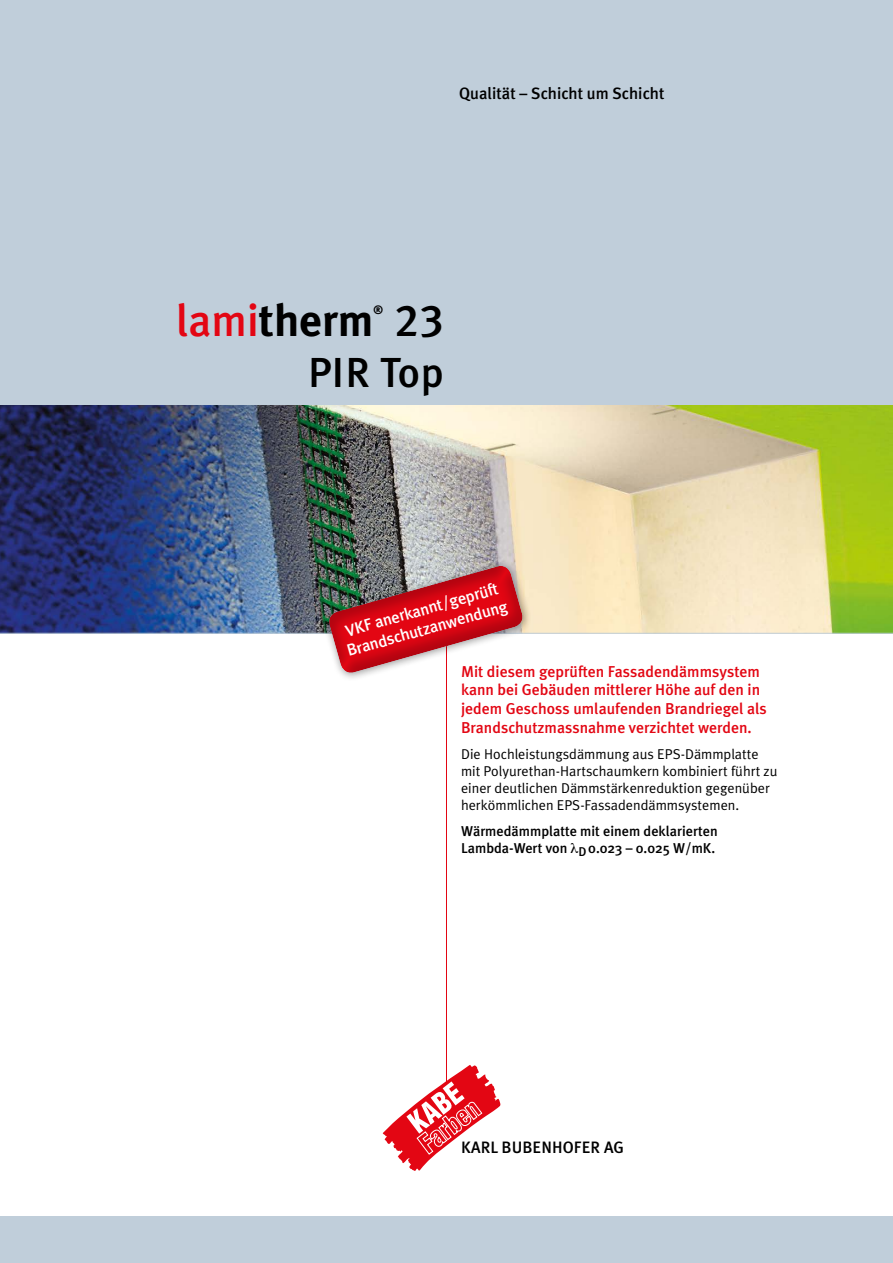
<style>
.page{position:relative;width:893px;height:1263px;background:#fff}
.page>*{position:absolute;margin:0;border:0;box-sizing:border-box;transform-origin:0 0}
.t1{font:700 45px "Meta Plus";color:#000}
.t2{font:45px "Meta Plus Medium Caps";color:#000}
.t3{font:500 42px "Meta Plus";letter-spacing:.01em;color:#000}
.t4{font:500 16.5px "Meta Plus";color:#000}
.t5{font:500 16.5px "Meta Plus";color:#fff}
.t6{font:500 15.75px/18.9px "Meta Plus";color:#e30613}
.t7{font:14.25px/17.1px "Meta Plus Normal";color:#000}
.t8{font:500 14.25px "Meta Plus";color:#000}
.t9{font:700 12px "Meta Plus";color:#000}
.s1{font-weight:500;color:#e30613}
</style>
<div class="page">
<div style="left:0;top:0;width:893px;height:604px;background:#c0ceda"></div>
<img style="left:0;top:406px;width:893px;height:227px">
<hr style="left:446px;top:600px;width:1px;height:499px;background:#e30613">
<div style="left:0;top:1216px;width:893px;height:47px;background:#c0ceda"></div>
<svg style="left:383px;top:1065px;width:117px;height:106px"></svg>
<hr style="left:0;top:633px;width:893px;height:1px;background:#c0ceda">
<div style="left:322px;top:559px;width:210px;height:123px;background:#000;opacity:.4"></div>
<img style="left:324px;top:561px;width:202px;height:115px">
<p class="t4" style="left:459px;top:84px;width:207px">Qualität – Schicht um Schicht</p>
<p class="t1" style="left:176px;top:295px;width:199px"><span class="s1">lami</span>therm</p>
<p class="t9" style="left:374px;top:303px;width:11px">®</p>
<p class="t2" style="left:395px;top:295px;width:50px">23</p>
<p class="t3" style="left:308px;top:348px;width:137px">PIR Top</p>
<p class="t5" style="left:343px;top:622px;width:159px;rotate:-16deg">VKF anerkannt/geprüft</p>
<p class="t5" style="left:345px;top:642px;width:168px;rotate:-16deg">Brandschutzanwendung</p>
<p class="t6" style="left:461px;top:661px;width:307px">Mit diesem geprüften Fassadendämmsystem kann bei Gebäuden mittlerer Höhe auf den in jedem Geschoss umlaufenden Brandriegel als Brandschutzmassnahme verzichtet werden.</p>
<p class="t7" style="left:461px;top:745px;width:318px">Die Hochleistungsdämmung aus EPS-Dämmplatte mit Polyurethan-Hartschaumkern kombiniert führt zu einer deutlichen Dämmstärkenreduktion gegenüber herkömmlichen EPS-Fassadendämmsystemen.</p>
<p class="t8" style="left:461px;top:822px;width:258px">Wärmedämmplatte mit einem deklarierten</p>
<p class="t8" style="left:461px;top:840px;width:256px">Lambda-Wert von <sub>D</sub>0.023 – 0.025 W/mK.</p>
<p class="t4" style="left:461px;top:1138px;width:164px">KARL BUBENHOFER AG</p>
</div>
